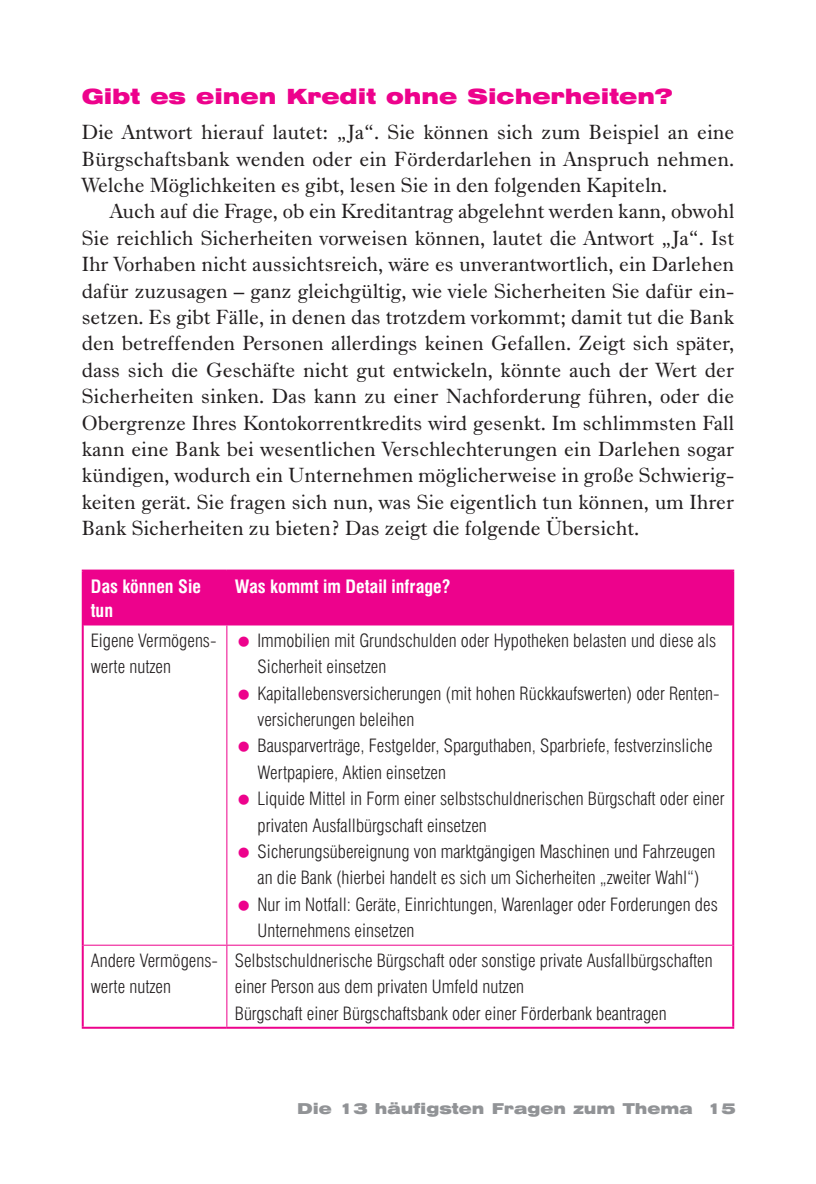
<style>
.page{position:relative;width:816px;height:1184px;background:#fff}
.page>*{position:absolute;margin:0;border:0;box-sizing:border-box;transform-origin:0 0}
.gs_mit_ez{font:21px/26.4px "Dutch 766 BT Roman A";color:#231f20;text-align:justify}
.gs_ohne{font:21px/26.4px "Dutch 766 BT Roman A";color:#231f20;text-align:justify}
.ü2{font:900 expanded 21px "Swiss 721 BT";color:#ed028c}
.aufzählung_Tabelle{font:300 condensed 18px/26.4px "Swiss 721 BT";color:#231f20}
.Tabellentxt{font:300 condensed 18px/26.4px "Swiss 721 BT";color:#231f20}
.Tabellen_Header{font:700 condensed 18px/24px "Swiss 721 BT";color:#fff}
.t1{font:900 expanded 15px "Swiss 721 BT";color:#919396}
</style>
<div class="page">
<div style="left:84px;top:571px;width:648px;height:53px;background:#ed028c"></div>
<svg style="left:84px;top:625px;width:648px;height:402px"></svg>
<hr style="left:82px;top:569px;width:145px;height:2px;background:#ed028c">
<hr style="left:227px;top:569px;width:507px;height:2px;background:#ed028c">
<hr style="left:732px;top:571px;width:2px;height:54px;background:#ed028c">
<hr style="left:82px;top:625px;width:2px;height:320px;background:#ed028c">
<hr style="left:732px;top:625px;width:2px;height:320px;background:#ed028c">
<hr style="left:82px;top:945px;width:2px;height:82px;background:#ed028c">
<hr style="left:732px;top:945px;width:2px;height:82px;background:#ed028c">
<hr style="left:82px;top:1027px;width:145px;height:2px;background:#ed028c">
<hr style="left:227px;top:1027px;width:507px;height:2px;background:#ed028c">
<hr style="left:84px;top:624px;width:143px;height:1px;background:#ed028c">
<hr style="left:227px;top:624px;width:505px;height:1px;background:#ed028c">
<hr style="left:226px;top:625px;width:1px;height:320px;background:#ed028c">
<hr style="left:84px;top:945px;width:143px;height:1px;background:#ed028c">
<hr style="left:227px;top:945px;width:505px;height:1px;background:#ed028c">
<hr style="left:226px;top:946px;width:1px;height:81px;background:#ed028c">
<hr style="left:82px;top:571px;width:2px;height:54px;background:#ed028c">
<hr style="left:226px;top:571px;width:2px;height:53px;background:#ed028c">
<p class="ü2" style="left:82px;top:84px;width:592px">Gibt es einen Kredit ohne Sicherheiten?</p>
<p class="gs_ohne" style="left:82px;top:118px;width:654px">Die Antwort hierauf lautet: „Ja“. Sie können sich zum Beispiel an eine Bürgschaftsbank wenden oder ein Förderdarlehen in Anspruch nehmen.<br>Welche Möglichkeiten es gibt, lesen Sie in den folgenden Kapiteln.</p>
<p class="gs_mit_ez" style="left:82px;top:198px;width:654px;text-indent:28px">Auch auf die Frage, ob ein Kreditantrag abgelehnt werden kann, obwohl Sie reichlich Sicherheiten vorweisen können, lautet die Antwort „Ja“. Ist Ihr Vorhaben nicht aussichtsreich, wäre es unverantwortlich, ein Darlehen dafür zuzusagen – ganz gleichgültig, wie viele Sicherheiten Sie dafür ein&shy;setzen. Es gibt Fälle, in denen das trotzdem vorkommt; damit tut die Bank den betreffenden Personen allerdings keinen Gefallen. Zeigt sich später, dass sich die Geschäfte nicht gut entwickeln, könnte auch der Wert der Sicherheiten sinken. Das kann zu einer Nachforderung führen, oder die Obergrenze Ihres Kontokorrentkredits wird gesenkt. Im schlimmsten Fall kann eine Bank bei wesentlichen Verschlechterungen ein Darlehen sogar kündigen, wodurch ein Unternehmen möglicherweise in große Schwierig&shy;keiten gerät. Sie fragen sich nun, was Sie eigentlich tun können, um Ihrer Bank Sicherheiten zu bieten? Das zeigt die folgende Übersicht.</p>
<p class="Tabellen_Header" style="left:91px;top:574px;width:112px">Das können Sie tun</p>
<p class="Tabellen_Header" style="left:235px;top:574px;width:217px">Was kommt im Detail infrage?</p>
<p class="Tabellentxt" style="left:91px;top:627px;width:126px">Eigene Vermögens&shy;werte nutzen</p>
<p class="aufzählung_Tabelle" style="left:257px;top:627px;width:460px">Immobilien mit Grundschulden oder Hypotheken belasten und diese als<br>Sicherheit einsetzen</p>
<p class="aufzählung_Tabelle" style="left:257px;top:680px;width:463px">Kapitallebensversicherungen (mit hohen Rückkaufswerten) oder Renten&shy;versicherungen beleihen</p>
<p class="aufzählung_Tabelle" style="left:257px;top:733px;width:456px">Bausparverträge, Festgelder, Sparguthaben, Sparbriefe, festverzinsliche<br>Wertpapiere, Aktien einsetzen</p>
<p class="aufzählung_Tabelle" style="left:257px;top:785px;width:468px">Liquide Mittel in Form einer selbstschuldnerischen Bürgschaft oder einer privaten Ausfallbürgschaft einsetzen</p>
<p class="aufzählung_Tabelle" style="left:257px;top:838px;width:459px">Sicherungsübereignung von marktgängigen Maschinen und Fahrzeugen an die Bank (hierbei handelt es sich um Sicherheiten „zweiter Wahl“)</p>
<p class="aufzählung_Tabelle" style="left:257px;top:891px;width:461px">Nur im Notfall: Geräte, Einrichtungen, Warenlager oder Forderungen des<br>Unternehmens einsetzen</p>
<p class="Tabellentxt" style="left:91px;top:947px;width:127px">Andere Vermögens&shy;werte nutzen</p>
<p class="Tabellentxt" style="left:235px;top:947px;width:479px">Selbstschuldnerische Bürgschaft oder sonstige private Ausfallbürgschaften einer Person aus dem privaten Umfeld nutzen</p>
<p class="Tabellentxt" style="left:235px;top:1000px;width:433px">Bürgschaft einer Bürgschaftsbank oder einer Förderbank beantragen</p>
<p class="t1" style="left:297px;top:1100px;width:440px">Die 13 häufigsten Fragen zum Thema 15</p>
</div>
